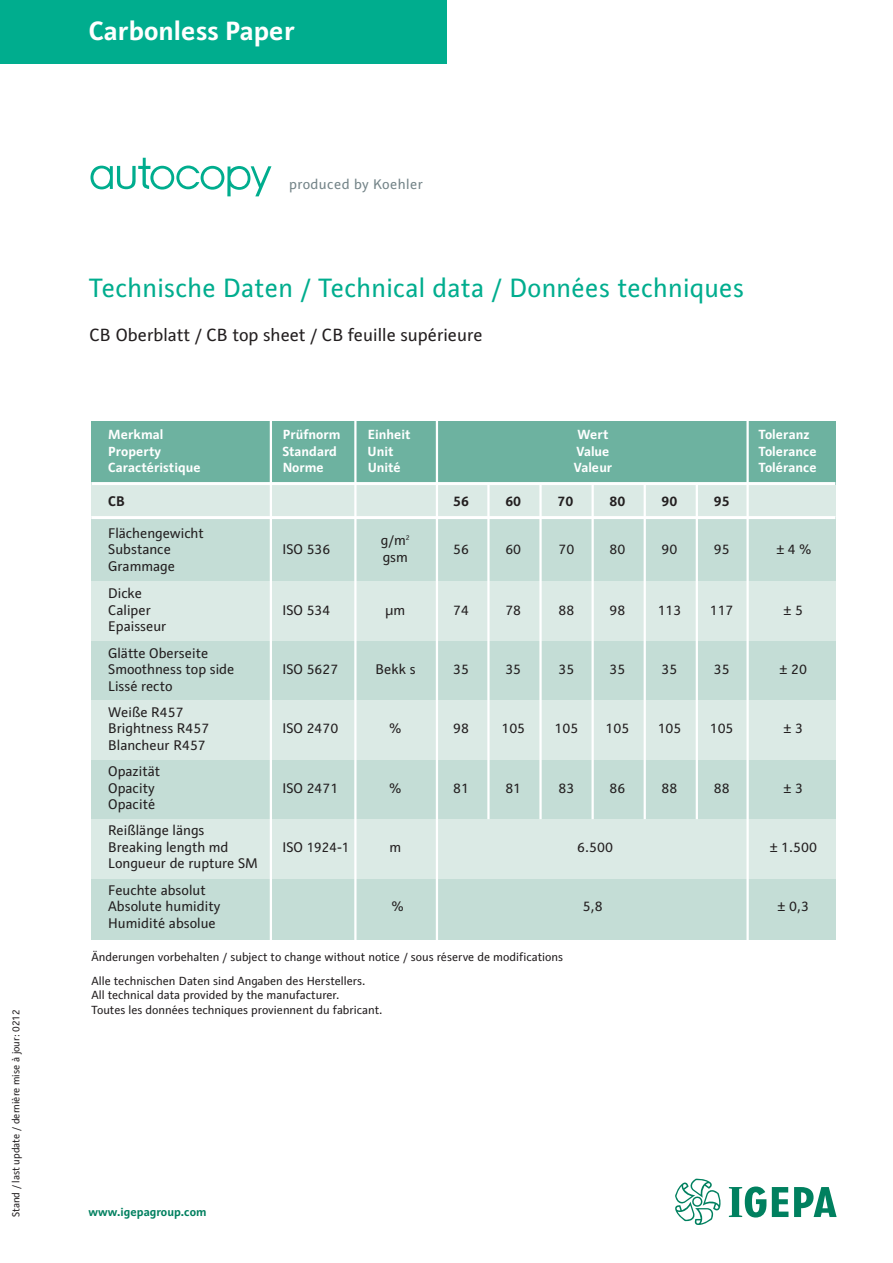
<style>
.page{position:relative;width:893px;height:1263px;background:#fff}
.page>*{position:absolute;margin:0;border:0;box-sizing:border-box;transform-origin:0 0}
.t1{font:27px "Raldo";letter-spacing:.015em;color:#00ad8e}
.t2{font:700 27px "Raldo";color:#fff}
.t3{font:18px "Raldo";color:#231f20}
.t4{font:14.25px/26.2px "Raldo";color:#231f20}
.t5{font:14.25px "Raldo";letter-spacing:.03em;color:#748488}
.t6{font:700 14.25px "Raldo";color:#231f20}
.t7{font:700 13.5px "Raldo";color:#fff}
.t8{font:12px/23.4px "Raldo";color:#231f20}
.t9{font:700 12px "Raldo";color:#00805f}
.t10{font:10.5px "Raldo";color:#231f20}
</style>
<div class="page">
<div style="left:91px;top:484px;width:744px;height:455px;background:#c4ddd6"></div>
<div style="left:91px;top:484px;width:744px;height:33px;background:#dbeae5"></div>
<div style="left:91px;top:421px;width:744px;height:63px;background:#6db2a0"></div>
<div style="left:91px;top:581px;width:744px;height:60px;background:#dbeae5"></div>
<div style="left:91px;top:700px;width:744px;height:60px;background:#dbeae5"></div>
<div style="left:91px;top:819px;width:744px;height:60px;background:#dbeae5"></div>
<hr style="left:487px;top:483px;width:3px;height:336px;background:#fff">
<hr style="left:436px;top:421px;width:2px;height:525px;background:#fff">
<hr style="left:746px;top:420px;width:3px;height:526px;background:#fff">
<hr style="left:354px;top:421px;width:3px;height:525px;background:#fff">
<hr style="left:270px;top:421px;width:2px;height:525px;background:#fff">
<hr style="left:539px;top:483px;width:3px;height:336px;background:#fff">
<hr style="left:591px;top:483px;width:3px;height:336px;background:#fff">
<hr style="left:644px;top:483px;width:2px;height:336px;background:#fff">
<hr style="left:696px;top:483px;width:2px;height:336px;background:#fff">
<svg style="left:90px;top:158px;width:181px;height:38px"></svg>
<hr style="left:91px;top:482px;width:744px;height:3px;background:#fff">
<hr style="left:91px;top:516px;width:744px;height:3px;background:#fff">
<svg style="left:675px;top:1179px;width:46px;height:46px"></svg>
<svg style="left:772px;top:1187px;width:16px;height:30px"></svg>
<svg style="left:794px;top:1187px;width:43px;height:30px"></svg>
<svg style="left:729px;top:1186px;width:37px;height:31px"></svg>
<div style="left:0;top:0;width:446px;height:64px;background:#00ad8e"></div>
<p class="t10" style="left:12px;top:1217px;width:210px;rotate:-90deg">Stand / last update / dernière mise à jour: 0212</p>
<h1 class="t2" style="left:89px;top:20px;width:208px">Carbonless Paper</h1>
<p class="t5" style="left:289px;top:178px;width:135px">produced by Koehler</p>
<h1 class="t1" style="left:89px;top:277px;width:656px">Technische Daten / Technical data / Données techniques</h1>
<p class="t3" style="left:90px;top:328px;width:394px">CB Oberblatt / CB top sheet / CB feuille supérieure</p>
<p class="t7" style="left:108px;top:430px;width:57px">Merkmal</p>
<p class="t7" style="left:283px;top:430px;width:59px">Prüfnorm</p>
<p class="t7" style="left:368px;top:430px;width:44px">Einheit</p>
<p class="t7" style="left:577px;top:430px;width:33px">Wert</p>
<p class="t7" style="left:759px;top:430px;width:52px">Toleranz</p>
<p class="t7" style="left:108px;top:446px;width:54px">Property</p>
<p class="t7" style="left:283px;top:446px;width:56px">Standard</p>
<p class="t7" style="left:368px;top:446px;width:27px">Unit</p>
<p class="t7" style="left:576px;top:446px;width:35px">Value</p>
<p class="t7" style="left:759px;top:446px;width:59px">Tolerance</p>
<p class="t7" style="left:108px;top:463px;width:94px">Caractéristique</p>
<p class="t7" style="left:283px;top:463px;width:43px">Norme</p>
<p class="t7" style="left:368px;top:463px;width:35px">Unité</p>
<p class="t7" style="left:574px;top:463px;width:40px">Valeur</p>
<p class="t7" style="left:759px;top:463px;width:59px">Tolérance</p>
<p class="t6" style="left:108px;top:495px;width:18px">CB</p>
<p class="t6" style="left:453px;top:495px;width:17px">56</p>
<p class="t6" style="left:505px;top:495px;width:17px">60</p>
<p class="t6" style="left:557px;top:495px;width:17px">70</p>
<p class="t6" style="left:609px;top:495px;width:17px">80</p>
<p class="t6" style="left:662px;top:495px;width:17px">90</p>
<p class="t6" style="left:714px;top:495px;width:17px">95</p>
<p class="t4" style="left:108px;top:521px;width:97px">Flächengewicht</p>
<p class="t4" style="left:381px;top:528px;width:30px">g/m<sup>2</sup></p>
<p class="t4" style="left:108px;top:537px;width:64px">Substance</p>
<p class="t4" style="left:283px;top:537px;width:49px">ISO 536</p>
<p class="t4" style="left:453px;top:537px;width:17px">56</p>
<p class="t4" style="left:505px;top:537px;width:17px">60</p>
<p class="t4" style="left:558px;top:537px;width:17px">70</p>
<p class="t4" style="left:609px;top:537px;width:17px">80</p>
<p class="t4" style="left:662px;top:537px;width:17px">90</p>
<p class="t4" style="left:714px;top:537px;width:17px">95</p>
<p class="t4" style="left:776px;top:537px;width:36px">± 4 %</p>
<p class="t4" style="left:383px;top:545px;width:27px">gsm</p>
<p class="t4" style="left:108px;top:553px;width:68px;line-height:27.8px">Grammage<br>Dicke</p>
<p class="t4" style="left:108px;top:598px;width:44px">Caliper</p>
<p class="t4" style="left:283px;top:598px;width:49px">ISO 534</p>
<p class="t4" style="left:385px;top:598px;width:21px">µm</p>
<p class="t4" style="left:453px;top:598px;width:17px">74</p>
<p class="t4" style="left:505px;top:598px;width:17px">78</p>
<p class="t4" style="left:558px;top:598px;width:17px">88</p>
<p class="t4" style="left:609px;top:598px;width:17px">98</p>
<p class="t4" style="left:658px;top:598px;width:25px">113</p>
<p class="t4" style="left:710px;top:598px;width:25px">117</p>
<p class="t4" style="left:783px;top:598px;width:21px">± 5</p>
<p class="t4" style="left:108px;top:615px;width:102px">Epaisseur<br>Glätte Oberseite</p>
<p class="t4" style="left:108px;top:657px;width:128px">Smoothness top side</p>
<p class="t4" style="left:283px;top:657px;width:57px">ISO 5627</p>
<p class="t4" style="left:376px;top:657px;width:42px">Bekk s</p>
<p class="t4" style="left:453px;top:657px;width:17px">35</p>
<p class="t4" style="left:505px;top:657px;width:17px">35</p>
<p class="t4" style="left:558px;top:657px;width:17px">35</p>
<p class="t4" style="left:609px;top:657px;width:17px">35</p>
<p class="t4" style="left:662px;top:657px;width:17px">35</p>
<p class="t4" style="left:714px;top:657px;width:17px">35</p>
<p class="t4" style="left:780px;top:657px;width:29px">± 20</p>
<p class="t4" style="left:108px;top:674px;width:77px">Lissé recto<br>Weiße R457</p>
<p class="t4" style="left:108px;top:717px;width:103px">Brightness R457</p>
<p class="t4" style="left:283px;top:717px;width:57px">ISO 2470</p>
<p class="t4" style="left:389px;top:717px;width:13px">%</p>
<p class="t4" style="left:453px;top:717px;width:17px">98</p>
<p class="t4" style="left:501px;top:717px;width:25px">105</p>
<p class="t4" style="left:555px;top:717px;width:25px">105</p>
<p class="t4" style="left:606px;top:717px;width:25px">105</p>
<p class="t4" style="left:658px;top:717px;width:25px">105</p>
<p class="t4" style="left:710px;top:717px;width:25px">105</p>
<p class="t4" style="left:784px;top:717px;width:21px">± 3</p>
<p class="t4" style="left:108px;top:733px;width:99px">Blancheur R457<br>Opazität</p>
<p class="t4" style="left:108px;top:776px;width:48px">Opacity</p>
<p class="t4" style="left:283px;top:776px;width:57px">ISO 2471</p>
<p class="t4" style="left:389px;top:776px;width:13px">%</p>
<p class="t4" style="left:453px;top:776px;width:17px">81</p>
<p class="t4" style="left:505px;top:776px;width:17px">81</p>
<p class="t4" style="left:558px;top:776px;width:17px">83</p>
<p class="t4" style="left:610px;top:776px;width:17px">86</p>
<p class="t4" style="left:662px;top:776px;width:17px">88</p>
<p class="t4" style="left:714px;top:776px;width:17px">88</p>
<p class="t4" style="left:784px;top:776px;width:21px">± 3</p>
<p class="t4" style="left:108px;top:792px;width:98px">Opacité<br>Reißlänge längs</p>
<p class="t4" style="left:108px;top:835px;width:122px">Breaking length md</p>
<p class="t4" style="left:283px;top:835px;width:68px">ISO 1924-1</p>
<p class="t4" style="left:389px;top:835px;width:13px">m</p>
<p class="t4" style="left:577px;top:835px;width:37px">6.500</p>
<p class="t4" style="left:770px;top:835px;width:49px">± 1.500</p>
<p class="t4" style="left:108px;top:852px;width:151px">Longueur de rupture SM<br>Feuchte absolut</p>
<p class="t4" style="left:108px;top:894px;width:114px">Absolute humidity</p>
<p class="t4" style="left:392px;top:894px;width:13px">%</p>
<p class="t4" style="left:583px;top:894px;width:21px">5,8</p>
<p class="t4" style="left:778px;top:894px;width:33px">± 0,3</p>
<p class="t4" style="left:108px;top:911px;width:109px">Humidité absolue</p>
<p class="t8" style="left:92px;top:947px;width:473px">Änderungen vorbehalten / subject to change without notice / sous réserve de modifications<br>Alle technischen Daten sind Angaben des Herstellers.</p>
<p class="t8" style="left:92px;top:989px;width:293px;line-height:14.4px">All technical data provided by the manufacturer.<br>Toutes les données techniques proviennent du fabricant.</p>
<p class="t9" style="left:89px;top:1207px;width:119px">www.igepagroup.com</p>
</div>
